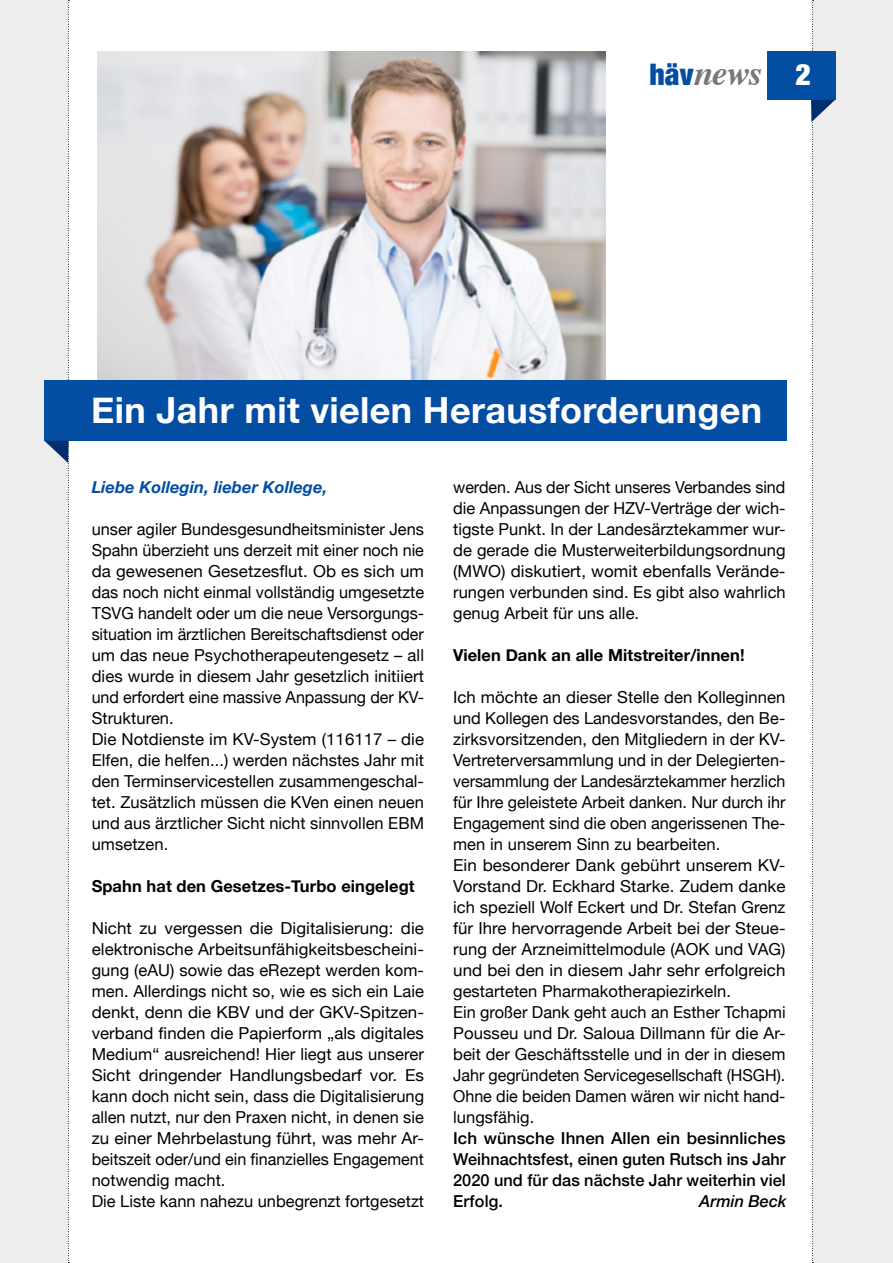
<style>
.page{position:relative;width:893px;height:1263px;background:#fff}
.page>*{position:absolute;margin:0;border:0;box-sizing:border-box;transform-origin:0 0}
.t1{font:700 36px "Helvetica Neue";letter-spacing:.01em;color:#fff}
.t2{font:italic 700 35.4px "Times";color:#77787b}
.t3{font:16.5px/21px "Helvetica Neue";letter-spacing:.005em;color:#000}
.t4{font:500 16.5px/21px "Helvetica Neue";letter-spacing:.005em;color:#000;text-align:justify}
.t5{font:700 16.5px "Helvetica Neue";letter-spacing:.005em;color:#000}
.t6{font:italic 700 16.5px "Helvetica Neue";letter-spacing:.005em;color:#034ea2}
.t7{font:italic 500 16.5px "Helvetica Neue";color:#000}
.s1{font-family:"Helvetica Neue";font-weight:900;font-style:normal;font-stretch:condensed;font-size:29.7px;color:#034ea2}
.s2{font-family:"Helvetica Neue";font-weight:900;font-style:normal;font-stretch:condensed;font-size:29.7px;color:#fff}
</style>
<div class="page">
<div style="left:813px;top:0;width:80px;height:1263px;background:#ededee"></div>
<div style="left:0;top:0;width:68px;height:1263px;background:#ededee"></div>
<div style="left:767px;top:51px;width:68px;height:49px;background:#034ea2"></div>
<svg style="left:811px;top:0;width:24px;height:1263px"></svg>
<div style="left:44px;top:381px;width:743px;height:60px;background:#034ea2"></div>
<svg style="left:44px;top:0;width:25px;height:1263px"></svg>
<img style="left:97px;top:51px;width:508px;height:328px">
<h2 class="t2" style="left:649px;top:40px;width:163px"><span class="s1">häv</span>news <span class="s2">2</span></h2>
<h1 class="t1" style="left:91px;top:382px;width:672px">Ein Jahr mit vielen Herausforderungen</h1>
<p class="t6" style="left:92px;top:474px;width:237px">Liebe Kollegin, lieber Kollege,</p>
<p class="t3" style="left:92px;top:519px;width:334px">unser agiler Bundesgesundheitsminister Jens Spahn überzieht uns derzeit mit einer noch nie da gewesenen Gesetzesflut. Ob es sich um das noch nicht einmal vollständig umgesetzte TSVG handelt oder um die neue Versorgungs&shy;situation im ärztlichen Bereitschaftsdienst oder um das neue Psychotherapeutengesetz – all dies wurde in diesem Jahr gesetzlich initiiert und erfordert eine massive Anpassung der KV-Strukturen.<br>Die Notdienste im KV-System (116117 – die Elfen, die helfen...) werden nächstes Jahr mit den Terminservicestellen zusammengeschal&shy;tet. Zusätzlich müssen die KVen einen neuen und aus ärztlicher Sicht nicht sinnvollen EBM umsetzen.</p>
<p class="t5" style="left:92px;top:873px;width:324px">Spahn hat den Gesetzes-Turbo eingelegt</p>
<p class="t3" style="left:92px;top:918px;width:334px">Nicht zu vergessen die Digitalisierung: die elektronische Arbeitsunfähigkeitsbescheini&shy;gung (eAU) sowie das eRezept werden kom&shy;men. Allerdings nicht so, wie es sich ein Laie denkt, denn die KBV und der GKV-Spitzen&shy;verband finden die Papierform „als digitales Medium“ ausreichend! Hier liegt aus unserer Sicht dringender Handlungsbedarf vor. Es kann doch nicht sein, dass die Digitalisierung allen nutzt, nur den Praxen nicht, in denen sie zu einer Mehrbelastung führt, was mehr Ar&shy;beitszeit oder/und ein finanzielles Engagement notwendig macht.<br>Die Liste kann nahezu unbegrenzt fortgesetzt</p>
<p class="t3" style="left:453px;top:477px;width:334px;text-align:justify">werden. Aus der Sicht unseres Verbandes sind die Anpassungen der HZV-Verträge der wich&shy;tigste Punkt. In der Landesärztekammer wur&shy;de gerade die Musterweiterbildungsordnung (MWO) diskutiert, womit ebenfalls Verände&shy;rungen verbunden sind. Es gibt also wahrlich genug Arbeit für uns alle.</p>
<p class="t5" style="left:453px;top:642px;width:293px">Vielen Dank an alle Mitstreiter/innen!</p>
<p class="t3" style="left:453px;top:687px;width:334px">Ich möchte an dieser Stelle den Kolleginnen und Kollegen des Landesvorstandes, den Be&shy;zirksvorsitzenden, den Mitgliedern in der KV-Vertreterversammlung und in der Delegierten&shy;versammlung der Landesärztekammer herzlich für Ihre geleistete Arbeit danken. Nur durch ihr Engagement sind die oben angerissenen The&shy;men in unserem Sinn zu bearbeiten.<br>Ein besonderer Dank gebührt unserem KV-Vorstand Dr. Eckhard Starke. Zudem danke ich speziell Wolf Eckert und Dr. Stefan Grenz für Ihre hervorragende Arbeit bei der Steue&shy;rung der Arzneimittelmodule (AOK und VAG) und bei den in diesem Jahr sehr erfolgreich gestarteten Pharmakotherapiezirkeln.<br>Ein großer Dank geht auch an Esther Tchapmi Pousseu und Dr. Saloua Dillmann für die Ar&shy;beit der Geschäftsstelle und in der in diesem Jahr gegründeten Servicegesellschaft (HSGH).<br>Ohne die beiden Damen wären wir nicht hand&shy;lungsfähig.</p>
<p class="t4" style="left:453px;top:1126px;width:334px">Ich wünsche Ihnen Allen ein besinnliches Weihnachtsfest, einen guten Rutsch ins Jahr 2020 und für das nächste Jahr weiterhin viel Erfolg.</p>
<p class="t7" style="left:699px;top:1187px;width:89px">Armin Beck</p>
</div>
